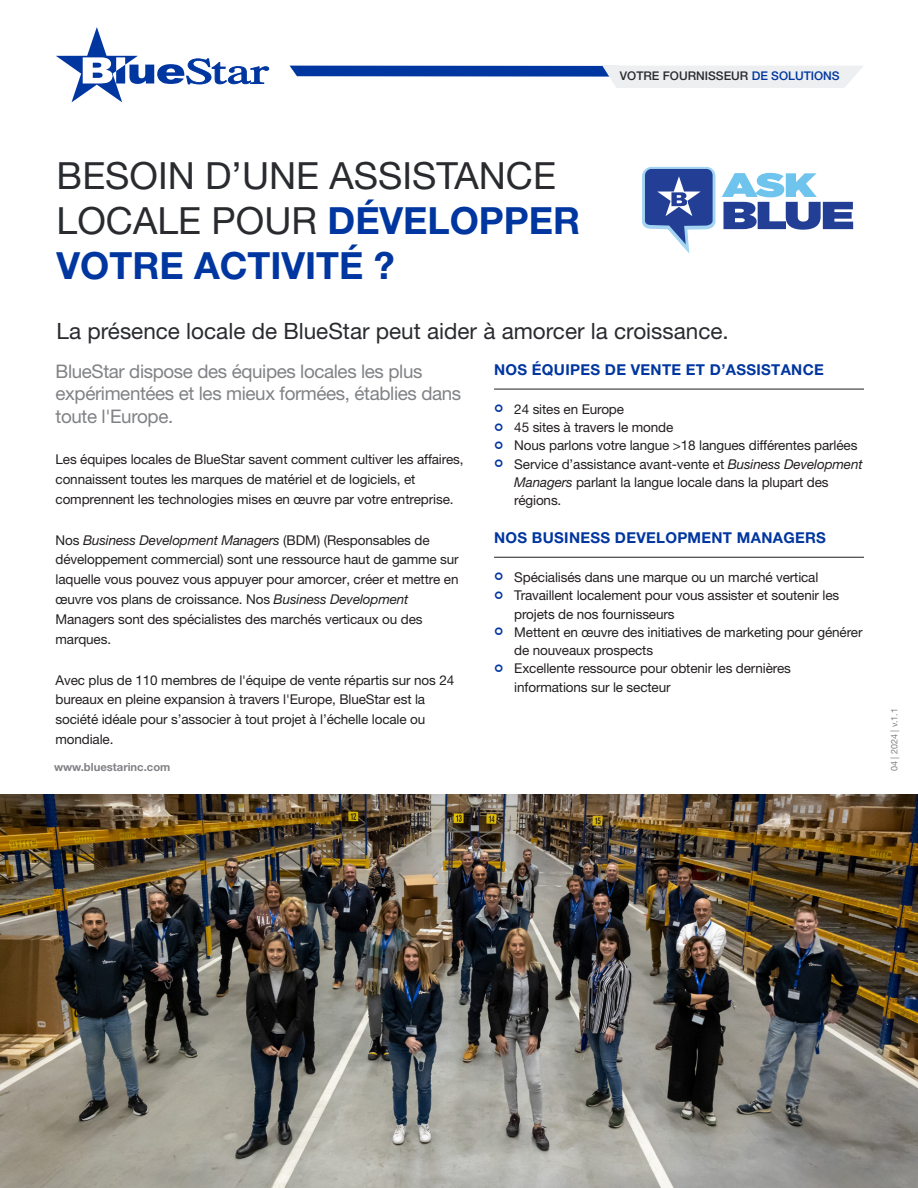
<style>
.page{position:relative;width:918px;height:1188px;background:#fff}
.page>*{position:absolute;margin:0;border:0;box-sizing:border-box;transform-origin:0 0}
.Headline{font:37.5px/45px "Helvetica Neue LT Std";color:#292b2f}
.Subhead{font:22.5px "Helvetica Neue LT Std";color:#292b2f}
.Light_Grey_Subhead{font:18.75px/22.5px "Helvetica Neue LT Std";letter-spacing:-.02em;color:#808285}
.Subhead_lined{font:700 15px "Helvetica Neue LT Std";letter-spacing:.02em;color:#0036a0}
.Paragraph{font:13.5px/19.8px "Helvetica Neue LT Std";letter-spacing:-.01em;color:#231f20}
.t1{font:500 12px "Helvetica Neue LT Std";color:#292b2f}
.t2{font:700 11.25px "Helvetica Neue LT Std";color:#808285}
.t3{font:9px "Helvetica Neue LT Std";color:#808285}
.s1{color:#0036a0}
.s2{font-weight:700;color:#0036a0}
.s3{font-style:italic}
</style>
<div class="page">
<svg style="left:56px;top:27px;width:213px;height:75px"></svg>
<svg style="left:290px;top:66px;width:573px;height:22px"></svg>
<hr style="left:494px;top:389px;width:370px;height:1px;background:#231f20">
<hr style="left:494px;top:557px;width:370px;height:1px;background:#231f20">
<svg style="left:642px;top:167px;width:211px;height:87px"></svg>
<img style="left:0;top:794px;width:918px;height:394px">
<p class="t1" style="left:620px;top:69px;width:221px">VOTRE FOURNISSEUR <span class="s1">DE SOLUTIONS</span></p>
<p class="Headline" style="left:57px;top:152px;width:525px">BESOIN D’UNE ASSISTANCE<br>LOCALE POUR <span class="s2">DÉVELOPPER<br>VOTRE ACTIVITÉ ?</span></p>
<p class="Subhead" style="left:57px;top:317px;width:674px">La présence locale de BlueStar peut aider à amorcer la croissance.</p>
<p class="Subhead_lined" style="left:494px;top:361px;width:331px">NOS ÉQUIPES DE VENTE ET D’ASSISTANCE</p>
<p class="Paragraph" style="left:514px;top:399px;width:111px">24 sites en Europe</p>
<p class="Paragraph" style="left:514px;top:417px;width:161px">45 sites à travers le monde</p>
<p class="Paragraph" style="left:514px;top:435px;width:345px">Nous parlons votre langue &gt;18 langues différentes parlées</p>
<p class="Paragraph" style="left:514px;top:455px;width:350px;line-height:18.3px">Service d’assistance avant-vente et <span class="s3">Business Development<br>Managers</span> parlant la langue locale dans la plupart des régions.</p>
<p class="Subhead_lined" style="left:494px;top:529px;width:333px">NOS BUSINESS DEVELOPMENT MANAGERS</p>
<p class="Paragraph" style="left:514px;top:567px;width:306px">Spécialisés dans une marque ou un marché vertical</p>
<p class="Paragraph" style="left:514px;top:586px;width:326px;line-height:18.3px">Travaillent localement pour vous assister et soutenir les projets de nos fournisseurs</p>
<p class="Paragraph" style="left:514px;top:623px;width:350px;line-height:18.3px">Mettent en œuvre des initiatives de marketing pour générer de nouveaux prospects</p>
<p class="Paragraph" style="left:514px;top:659px;width:278px;line-height:18.3px">Excellente ressource pour obtenir les dernières informations sur le secteur</p>
<p class="Light_Grey_Subhead" style="left:56px;top:360px;width:407px">BlueStar dispose des équipes locales les plus expérimentées et les mieux formées, établies dans toute l'Europe.</p>
<p class="Paragraph" style="left:56px;top:449px;width:410px">Les équipes locales de BlueStar savent comment cultiver les affaires, connaissent toutes les marques de matériel et de logiciels, et comprennent les technologies mises en œuvre par votre entreprise.</p>
<p class="Paragraph" style="left:56px;top:530px;width:405px">Nos <span class="s3">Business Development Managers</span> (BDM) (Responsables de développement commercial) sont une ressource haut de gamme sur laquelle vous pouvez vous appuyer pour amorcer, créer et mettre en œuvre vos plans de croissance. Nos <span class="s3">Business Development </span>Managers sont des spécialistes des marchés verticaux ou des marques.</p>
<p class="Paragraph" style="left:56px;top:670px;width:400px">Avec plus de 110 membres de l'équipe de vente répartis sur nos 24 bureaux en pleine expansion à travers l'Europe, BlueStar est la société idéale pour s’associer à tout projet à l’échelle locale ou mondiale.</p>
<p class="t2" style="left:54px;top:760px;width:118px">www.bluestarinc.com</p>
<p class="t3" style="left:889px;top:771px;width:64px;rotate:-90deg">04 | 2024 | v.1.1</p>
</div>
